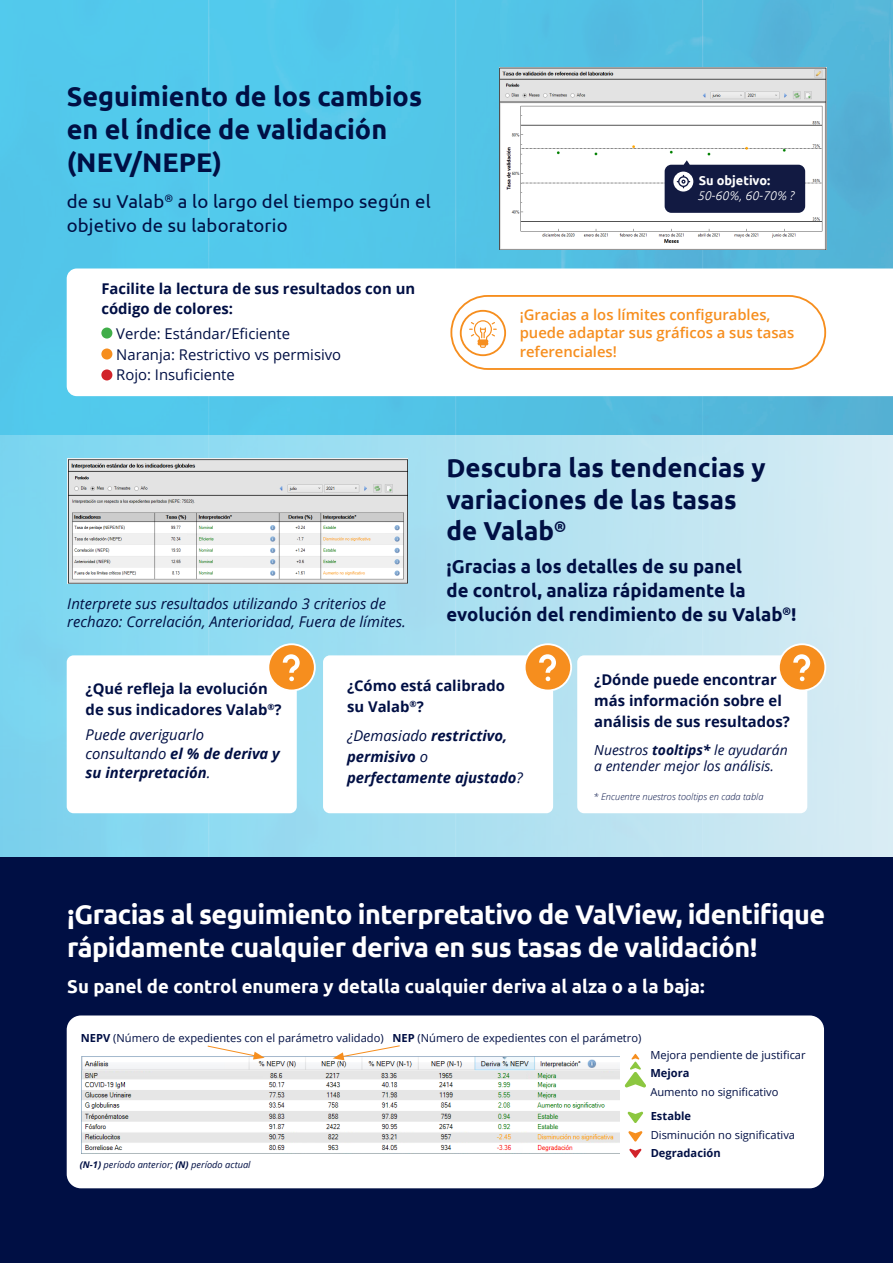
<style>
.page{position:relative;width:893px;height:1263px;background:#fff}
.page>*{position:absolute;margin:0;border:0;box-sizing:border-box;transform-origin:0 0}
.t1{font:700 27px/33px "Ubuntu";letter-spacing:-.02em;color:#fff}
.t2{font:700 27px/33px "Ubuntu";color:#000f44}
.t3{font:700 25.95px/31.5px "Ubuntu";color:#000f44}
.t4{font:700 18.6px/24px "Ubuntu";color:#000f44}
.t5{font:700 18.6px "Ubuntu";color:#fff}
.t6{font:18.6px/24.2px "Ubuntu";letter-spacing:.01em;color:#000f44}
.t7{font:700 14.85px/21px "Open Sans";color:#000f44}
.t8{font:italic 14.85px/18.6px "Open Sans";color:#000f44}
.t9{font:600 14.85px/18.6px "Open Sans";color:#f68e1e}
.t10{font:14.85px/21px "Open Sans";color:#000f44}
.t11{font:italic 700 14.85px/21px "Open Sans";color:#000f44}
.t12{font:italic 13.95px/16.6px "Open Sans";color:#000f44}
.t13{font:700 12.75px "Ubuntu";color:#fff}
.t14{font:italic 300 12.6px "Ubuntu";color:#fff}
.t15{font:11.1px "Open Sans";color:#000f44}
.t16{font:700 11.1px "Open Sans";color:#000f44}
.t17{font:italic 300 9.3px "Open Sans";color:#000f44}
.t18{font:italic 9.3px "Open Sans";color:#000f44}
.s1{font-weight:700}
.s2{font-weight:400}
</style>
<div class="page">
<img style="left:1px;top:0;width:892px;height:435px">
<div style="left:0;top:435px;width:893px;height:422px;background:linear-gradient(to right,#78d3ef,#d9ecf3)"></div>
<div style="left:0;top:857px;width:893px;height:406px;background:#000f44"></div>
<div style="left:67px;top:655px;width:230px;height:158px;background:#fff;border-radius:7px"></div>
<div style="left:268px;top:644px;width:47px;height:46px;background:#f68e1e;border-radius:50%"></div>
<div style="left:267px;top:643px;width:49px;height:48px;border:2px solid #fff;border-radius:50%"></div>
<svg style="left:283px;top:654px;width:17px;height:27px"></svg>
<div style="left:323px;top:655px;width:230px;height:158px;background:#fff;border-radius:7px"></div>
<div style="left:525px;top:644px;width:46px;height:46px;background:#f68e1e;border-radius:50%"></div>
<div style="left:524px;top:643px;width:48px;height:48px;border:2px solid #fff;border-radius:50%"></div>
<svg style="left:539px;top:654px;width:17px;height:27px"></svg>
<div style="left:577px;top:655px;width:230px;height:158px;background:#fff;border-radius:7px"></div>
<div style="left:779px;top:644px;width:46px;height:46px;background:#f68e1e;border-radius:50%"></div>
<div style="left:778px;top:643px;width:48px;height:48px;border:2px solid #fff;border-radius:50%"></div>
<svg style="left:793px;top:654px;width:17px;height:27px"></svg>
<svg style="left:67px;top:268px;width:826px;height:128px"></svg>
<img style="left:500px;top:68px;width:326px;height:181px">
<div style="left:101px;top:327px;width:11px;height:12px;background:#40ae49;border-radius:50%"></div>
<div style="left:101px;top:348px;width:11px;height:11px;background:#f68e1e;border-radius:50%"></div>
<div style="left:101px;top:369px;width:11px;height:11px;background:#d1232a;border-radius:50%"></div>
<div style="left:450px;top:295px;width:376px;height:75px;border:2px solid #f68e1e;border-radius:37px"></div>
<div style="left:461px;top:311px;width:44px;height:44px;background:#fff;border-radius:50%"></div>
<div style="left:460px;top:310px;width:46px;height:46px;border:2px solid #f68e1e;border-radius:50%"></div>
<svg style="left:469px;top:320px;width:28px;height:28px"></svg>
<div style="left:67px;top:1015px;width:757px;height:173px;background:#fff;border-radius:14px"></div>
<svg style="left:629px;top:1149px;width:12px;height:9px"></svg>
<svg style="left:628px;top:1112px;width:15px;height:11px"></svg>
<svg style="left:628px;top:1131px;width:14px;height:10px"></svg>
<svg style="left:625px;top:1054px;width:21px;height:33px"></svg>
<img style="left:67px;top:459px;width:341px;height:124px">
<img style="left:81px;top:1056px;width:538px;height:98px">
<svg style="left:207px;top:1045px;width:58px;height:14px"></svg>
<svg style="left:333px;top:1045px;width:67px;height:15px"></svg>
<svg style="left:665px;top:160px;width:140px;height:53px"></svg>
<h1 class="t2" style="left:67px;top:79px;width:357px">Seguimiento de los cambios en el índice de validación (NEV/NEPE)</h1>
<p class="t6" style="left:67px;top:189px;width:366px">de su Valab<sup>®</sup> a lo largo del tiempo según el objetivo de su laboratorio</p>
<p class="t7" style="left:101px;top:277px;width:315px">Facilite la lectura de sus resultados con un código de colores:</p>
<p class="t10" style="left:116px;top:322px;width:226px">Verde: Estándar/Eficiente<br>Naranja: Restrictivo vs permisivo<br>Rojo: Insuficiente</p>
<p class="t13" style="left:699px;top:173px;width:73px">Su objetivo:</p>
<p class="t14" style="left:697px;top:188px;width:98px">50-60%, 60-70% ?</p>
<p class="t9" style="left:520px;top:305px;width:276px">¡Gracias a los límites configurables, puede adaptar sus gráficos a sus tasas referenciales!</p>
<p class="t8" style="left:67px;top:594px;width:340px;line-height:18px">Interprete sus resultados utilizando 3 criterios de rechazo: Correlación, Anterioridad, Fuera de límites.</p>
<h2 class="t3" style="left:446px;top:452px;width:321px">Descubra las tendencias y variaciones de las tasas de Valab<sup>®</sup></h2>
<p class="t4" style="left:446px;top:555px;width:351px">¡Gracias a los detalles de su panel<br>de control, analiza rápidamente la evolución del rendimiento de su Valab<sup>®</sup>!</p>
<p class="t7" style="left:86px;top:677px;width:198px">¿Qué refleja la evolución de sus indicadores Valab<sup>®</sup>?</p>
<p class="t8" style="left:86px;top:725px;width:196px">Puede averiguarlo consultando <span class="s1">el % de deriva y su interpretación</span>.</p>
<p class="t7" style="left:347px;top:675px;width:159px">¿Cómo está calibrado su Valab<sup>®</sup>?</p>
<p class="t11" style="left:347px;top:724px;width:177px"><span class="s2">¿Demasiado</span> restrictivo, permisivo <span class="s2">o </span>perfectamente ajustado<span class="s2">?</span></p>
<p class="t7" style="left:594px;top:669px;width:197px">¿Dónde puede encontrar más información sobre el análisis de sus resultados?</p>
<p class="t12" style="left:594px;top:741px;width:195px">Nuestros <span class="s1">tooltips*</span> le ayudarán a entender mejor los análisis.</p>
<p class="t17" style="left:594px;top:790px;width:171px">* Encuentre nuestros tooltips en cada tabla</p>
<h1 class="t1" style="left:67px;top:897px;width:759px">¡Gracias al seguimiento interpretativo de ValView, identifique rápidamente cualquier deriva en sus tasas de validación!</h1>
<p class="t5" style="left:67px;top:975px;width:639px">Su panel de control enumera y detalla cualquier deriva al alza o a la baja:</p>
<p class="t15" style="left:81px;top:1030px;width:562px"><span class="s1">NEPV</span> (Número de expedientes con el parámetro validado) <span class="s1">NEP</span> (Número de expedientes con el parámetro)</p>
<p class="t18" style="left:80px;top:1158px;width:172px"><span class="s1">(N-1)</span> período anterior; <span class="s1">(N)</span> período actual</p>
<p class="t15" style="left:650px;top:1047px;width:157px">Mejora pendiente de justificar</p>
<p class="t16" style="left:650px;top:1065px;width:41px">Mejora</p>
<p class="t15" style="left:650px;top:1084px;width:130px">Aumento no significativo</p>
<p class="t16" style="left:651px;top:1108px;width:42px">Estable</p>
<p class="t15" style="left:651px;top:1127px;width:146px">Disminución no significativa</p>
<p class="t16" style="left:651px;top:1145px;width:71px">Degradación</p>
</div>
